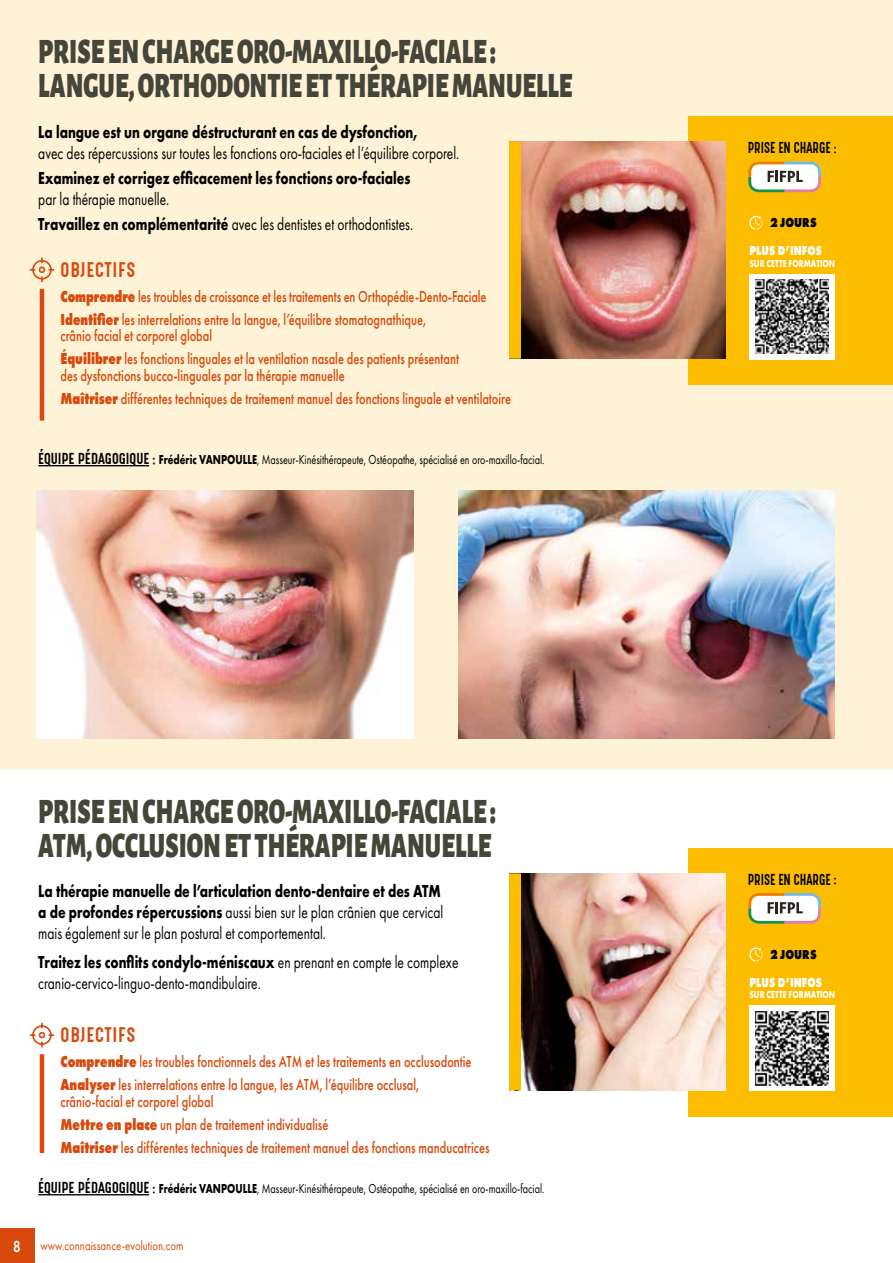
<style>
.page{position:relative;width:893px;height:1263px;background:#fff}
.page>*{position:absolute;margin:0;border:0;box-sizing:border-box;transform-origin:0 0}
.t1{font:900 36px/34.5px "Alegreya Sans";color:#44463a;scale:.7 1}
.t2{font:18px/21px "Futura PT";color:#000;scale:.75 1}
.t3{font:700 18px "Futura PT";color:#000;scale:.75 1}
.t4{font:18px "Gotcha Gothic";letter-spacing:.05em;color:#d7490c}
.t5{font:500 16.5px/23px "Futura PT";color:#d7490c;scale:.75 1}
.t6{font:13.5px "Futura PT";color:#000;scale:.75 1}
.t7{font:13.5px "Futura PT";color:#d7490c;scale:.8 1}
.t8{font:13.5px "Gotcha Gothic";color:#000;scale:.9 1}
.t9{font:800 13.5px "Futura PT";color:#fff;scale:.75 1}
.t10{font:800 13.5px "Futura PT";color:#000;scale:.8 1}
.t11{font:700 10.5px "Futura PT";color:#fff;scale:.75 1}
.s1{font-weight:700}
.s2{font-weight:800}
.s3{font-family:"Gotcha Gothic"}
.s4{font-weight:600;font-size:16.5px;color:#fff}
</style>
<div class="page">
<div style="left:0;top:0;width:893px;height:769px;background:#fff3d7"></div>
<hr style="left:892px;top:586px;width:1px;height:677px;background:#fff3d7">
<svg style="left:30px;top:258px;width:24px;height:24px"></svg>
<hr style="left:40px;top:289px;width:4px;height:132px;background:#d7490c">
<hr style="left:38px;top:465px;width:111px;height:1px;background:#000">
<div style="left:0;top:1229px;width:34px;height:34px;background:#d7490c"></div>
<svg style="left:30px;top:1023px;width:24px;height:24px"></svg>
<hr style="left:38px;top:1194px;width:111px;height:1px;background:#000">
<hr style="left:40px;top:1054px;width:4px;height:99px;background:#d7490c">
<div style="left:688px;top:848px;width:205px;height:269px;background:#fcbd00"></div>
<div style="left:749px;top:1006px;width:85px;height:85px;background:#fff"></div>
<img style="left:755px;top:1011px;width:74px;height:74px">
<svg style="left:749px;top:947px;width:14px;height:14px"></svg>
<img style="left:521px;top:873px;width:205px;height:217px">
<div style="left:509px;top:873px;width:12px;height:217px;background:#fcbd00"></div>
<div style="left:688px;top:116px;width:205px;height:269px;background:#fcbd00"></div>
<div style="left:749px;top:274px;width:85px;height:85px;background:#fff"></div>
<img style="left:755px;top:279px;width:74px;height:75px">
<svg style="left:749px;top:215px;width:14px;height:15px"></svg>
<img style="left:521px;top:142px;width:205px;height:217px">
<div style="left:509px;top:142px;width:12px;height:217px;background:#fcbd00"></div>
<img style="left:458px;top:490px;width:377px;height:249px">
<img style="left:37px;top:490px;width:376px;height:249px">
<svg style="left:748px;top:162px;width:73px;height:30px;background:#d3cfc2"></svg>
<svg style="left:748px;top:893px;width:73px;height:31px;background:#d3cebd"></svg>
<h1 class="t1" style="left:38px;top:31px;width:765px">PRISE EN CHARGE ORO-MAXILLO-FACIALE :<br>LANGUE, ORTHODONTIE ET THÉRAPIE MANUELLE</h1>
<p class="t3" style="left:38px;top:120px;width:507px">La langue est un organe déstructurant en cas de dysfonction,</p>
<p class="t2" style="left:38px;top:142px;width:563px">avec des répercussions sur toutes les fonctions oro-faciales et l’équilibre corporel.</p>
<p class="t3" style="left:38px;top:166px;width:498px">Examinez et corrigez efficacement les fonctions oro-faciales</p>
<p class="t2" style="left:38px;top:186px;width:501px;line-height:25.2px">par la thérapie manuelle.<br><span class="s1">Travaillez en complémentarité</span> avec les dentistes et orthodontistes.</p>
<p class="t4" style="left:60px;top:256px;width:77px">OBJECTIFS</p>
<p class="t5" style="left:60px;top:285px;width:569px"><span class="s2">Comprendre</span> les troubles de croissance et les traitements en Orthopédie-Dento-Faciale<br><span class="s2">Identifier</span> les interrelations entre la langue, l’équilibre stomatognathique,</p>
<p class="t5" style="left:60px;top:324px;width:533px">crânio facial et corporel global<br><span class="s2">Équilibrer</span> les fonctions linguales et la ventilation nasale des patients présentant</p>
<p class="t5" style="left:60px;top:364px;width:602px">des dysfonctions bucco-linguales par la thérapie manuelle<br><span class="s2">Maîtriser</span> différentes techniques de traitement manuel des fonctions linguale et ventilatoire</p>
<p class="t6" style="left:38px;top:452px;width:676px"><span class="s3">ÉQUIPE PÉDAGOGIQUE :</span> <span class="s1">Frédéric VANPOULLE</span>, Masseur-Kinésithérapeute, Ostéopathe, spécialisé en oro-maxillo-facial.</p>
<h1 class="t1" style="left:38px;top:790px;width:655px">PRISE EN CHARGE ORO-MAXILLO-FACIALE :<br>ATM, OCCLUSION ET THÉRAPIE MANUELLE</h1>
<p class="t2" style="left:38px;top:880px;width:542px"><span class="s1">La thérapie manuelle de l’articulation dento-dentaire et des ATM a de profondes répercussions</span> aussi bien sur le plan crânien que cervical mais également sur le plan postural et comportemental.</p>
<p class="t2" style="left:38px;top:951px;width:562px"><span class="s1">Traitez les conflits condylo-méniscaux</span> en prenant en compte le complexe cranio-cervico-linguo-dento-mandibulaire.</p>
<p class="t4" style="left:60px;top:1021px;width:77px">OBJECTIFS</p>
<p class="t5" style="left:60px;top:1050px;width:550px"><span class="s2">Comprendre</span> les troubles fonctionnels des ATM et les traitements en occlusodontie<br><span class="s2">Analyser</span> les interrelations entre la langue, les ATM, l’équilibre occlusal,</p>
<p class="t5" style="left:60px;top:1090px;width:574px">crânio-facial et corporel global<br><span class="s2">Mettre en place</span> un plan de traitement individualisé<br><span class="s2">Maîtriser</span> les différentes techniques de traitement manuel des fonctions manducatrices</p>
<p class="t6" style="left:38px;top:1181px;width:676px"><span class="s3">ÉQUIPE PÉDAGOGIQUE :</span> <span class="s1">Frédéric VANPOULLE</span>, Masseur-Kinésithérapeute, Ostéopathe, spécialisé en oro-maxillo-facial.</p>
<p class="t7" style="left:13px;top:1238px;width:214px"><span class="s4">8</span> www.connaissance-evolution.com</p>
<p class="t8" style="left:748px;top:138px;width:100px">PRISE EN CHARGE :</p>
<p class="t10" style="left:770px;top:214px;width:60px">2 JOURS</p>
<p class="t9" style="left:749px;top:242px;width:98px">PLUS D’INFOS</p>
<p class="t11" style="left:749px;top:256px;width:116px">SUR CETTE FORMATION</p>
<p class="t8" style="left:748px;top:869px;width:100px">PRISE EN CHARGE :</p>
<p class="t10" style="left:770px;top:946px;width:60px">2 JOURS</p>
<p class="t9" style="left:749px;top:974px;width:98px">PLUS D’INFOS</p>
<p class="t11" style="left:749px;top:988px;width:116px">SUR CETTE FORMATION</p>
</div>
